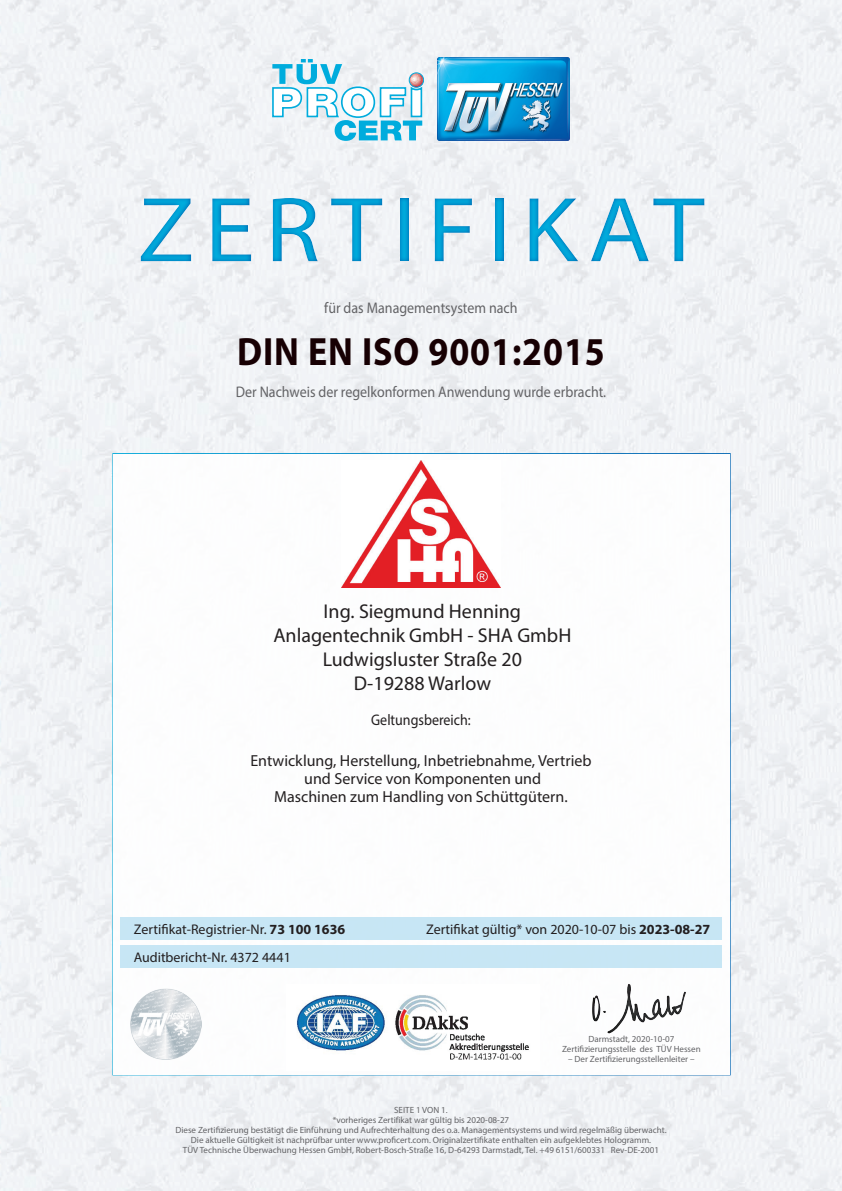
<style>
.page{position:relative;width:842px;height:1191px;background:#fff}
.page>*{position:absolute;margin:0;border:0;box-sizing:border-box;transform-origin:0 0}
.t1{font:93px "Myriad Pro";letter-spacing:.1em;color:#00acdd;scale:1.1 1}
.t2{font:700 39.6px "Myriad Pro";letter-spacing:.025em;color:#170003;scale:.91 1}
.t3{font:20px/24px "Myriad Pro";color:#231f20;text-align:center}
.t4{font:16px/18px "Myriad Pro";color:#231f20;text-align:center}
.t5{font:15.4px "Myriad Pro";color:#636366;scale:.91 1}
.t6{font:15.4px "Myriad Pro";color:#231f20;scale:.91 1}
.t7{font:14px/28.1px "Myriad Pro";color:#231f20}
.t8{font:9px/10px "Myriad Pro";color:#636366;text-align:center}
.s1{font-weight:700}
</style>
<div class="page">
<img style="left:0;top:0;width:842px;height:1191px">
<img style="left:437px;top:57px;width:132px;height:83px">
<svg style="left:272px;top:59px;width:152px;height:82px"></svg>
<div style="left:112px;top:453px;width:619px;height:622px;background:#fff;border:2px solid #fff"></div>
<div style="left:120px;top:945px;width:602px;height:23px;background:#c1e4f4"></div>
<div style="left:121px;top:917px;width:601px;height:22px;background:#c1e4f4"></div>
<img style="left:296px;top:995px;width:233px;height:65px">
<img style="left:749px;top:906px;width:78px;height:54px">
<img style="left:736px;top:795px;width:97px;height:40px">
<img style="left:737px;top:681px;width:95px;height:34px">
<img style="left:738px;top:576px;width:93px;height:35px">
<img style="left:737px;top:479px;width:91px;height:36px">
<img style="left:592px;top:984px;width:94px;height:50px">
<div style="left:0;top:172px;width:842px;height:114px;background:#006bb6;opacity:.75"></div>
<img style="left:130px;top:988px;width:71px;height:71px">
<img style="left:342px;top:460px;width:158px;height:127px">
<h1 class="t1" style="left:138px;top:173px;width:517px">ZERTIFIKAT</h1>
<h3 class="t5" style="left:324px;top:298px;width:214px">für das Managementsystem nach</h3>
<h2 class="t2" style="left:237px;top:326px;width:406px">DIN EN ISO 9001:2015</h2>
<h3 class="t5" style="left:236px;top:382px;width:408px">Der Nachweis der regelkonformen Anwendung wurde erbracht.</h3>
<h3 class="t3" style="left:273px;top:599px;width:299px">Ing. Siegmund Henning<br>Anlagentechnik GmbH - SHA GmbH<br>Ludwigsluster Straße 20<br>D-19288 Warlow</h3>
<h3 class="t6" style="left:371px;top:710px;width:111px">Geltungsbereich:</h3>
<h3 class="t4" style="left:250px;top:751px;width:343px">Entwicklung, Herstellung, Inbetriebnahme, Vertrieb und Service von Komponenten und<br>Maschinen zum Handling von Schüttgütern.</h3>
<h3 class="t7" style="left:134px;top:915px;width:213px">Zertifikat-Registrier-Nr. <span class="s1">73 100 1636<br></span>Auditbericht-Nr. 4372 4441</h3>
<h3 class="t7" style="left:426px;top:915px;width:286px">Zertifikat gültig* von 2020-10-07 bis <span class="s1">2023-08-27</span></h3>
<p class="t8" style="left:562px;top:1034px;width:140px">Darmstadt, 2020-10-07<br>Zertifizierungsstelle des TÜV Hessen</p>
<p class="t8" style="left:568px;top:1054px;width:128px">– Der Zertifizierungsstellenleiter –</p>
<p class="t8" style="left:175px;top:1105px;width:493px">SEITE 1 VON 1.<br>*vorheriges Zertifikat war gültig bis 2020-08-27<br>Diese Zertifizierung bestätigt die Einführung und Aufrechterhaltung des o.a. Managementsystems und wird regelmäßig überwacht.<br>Die aktuelle Gültigkeit ist nachprüfbar unter www.proficert.com. Originalzertifikate enthalten ein aufgeklebtes Hologramm.<br>TÜV Technische Überwachung Hessen GmbH, Robert-Bosch-Straße 16, D-64293 Darmstadt, Tel. +49 6151/600331 Rev-DE-2001</p>
</div>
